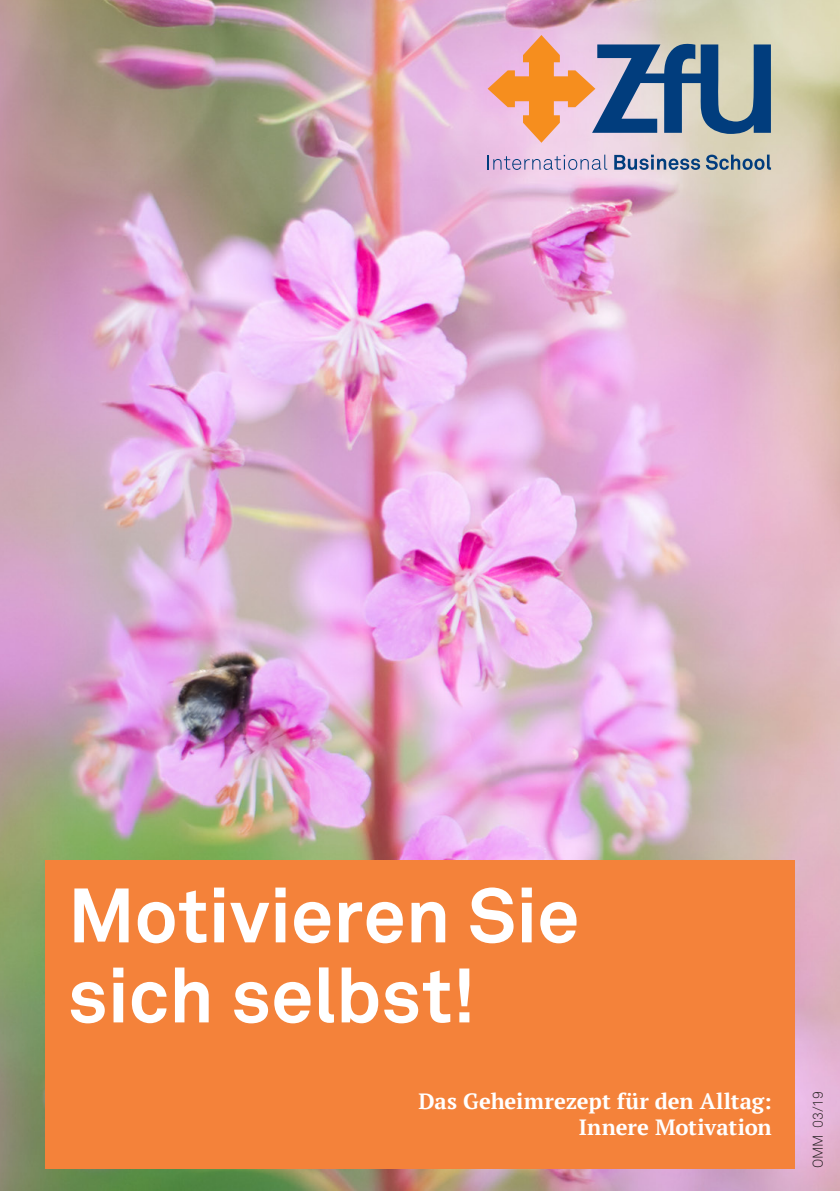
<style>
.page{position:relative;width:840px;height:1191px;background:#fff}
.page>*{position:absolute;margin:0;border:0;box-sizing:border-box;transform-origin:0 0}
.zfu_-_Lauftext{font:700 76px/80px "Akkurat Office";color:#fff}
.zfu_-_Lauftext-2{font:700 22px/26px "PT Serif";color:#fff;text-align:right}
.x_Text_klein{font:300 14px "Akkurat";color:#231f20}
</style>
<div class="page">
<img style="left:0;top:0;width:839px;height:1191px">
<div style="left:45px;top:860px;width:749px;height:308px;background:#f4823a"></div>
<svg style="left:487px;top:35px;width:283px;height:108px;background:#a89ca1"></svg>
<svg style="left:487px;top:155px;width:120px;height:15px;background:#c2b2d3"></svg>
<svg style="left:614px;top:155px;width:85px;height:15px"></svg>
<svg style="left:705px;top:155px;width:65px;height:15px"></svg>
<p class="zfu_-_Lauftext" style="left:68px;top:876px;width:512px">Motivieren Sie sich selbst!</p>
<p class="zfu_-_Lauftext-2" style="left:418px;top:1087px;width:355px">Das Geheimrezept für den Alltag:<br>Innere Motivation</p>
<p class="x_Text_klein" style="left:809px;top:1168px;width:79px;rotate:-90deg">OMM 03/19</p>
</div>
